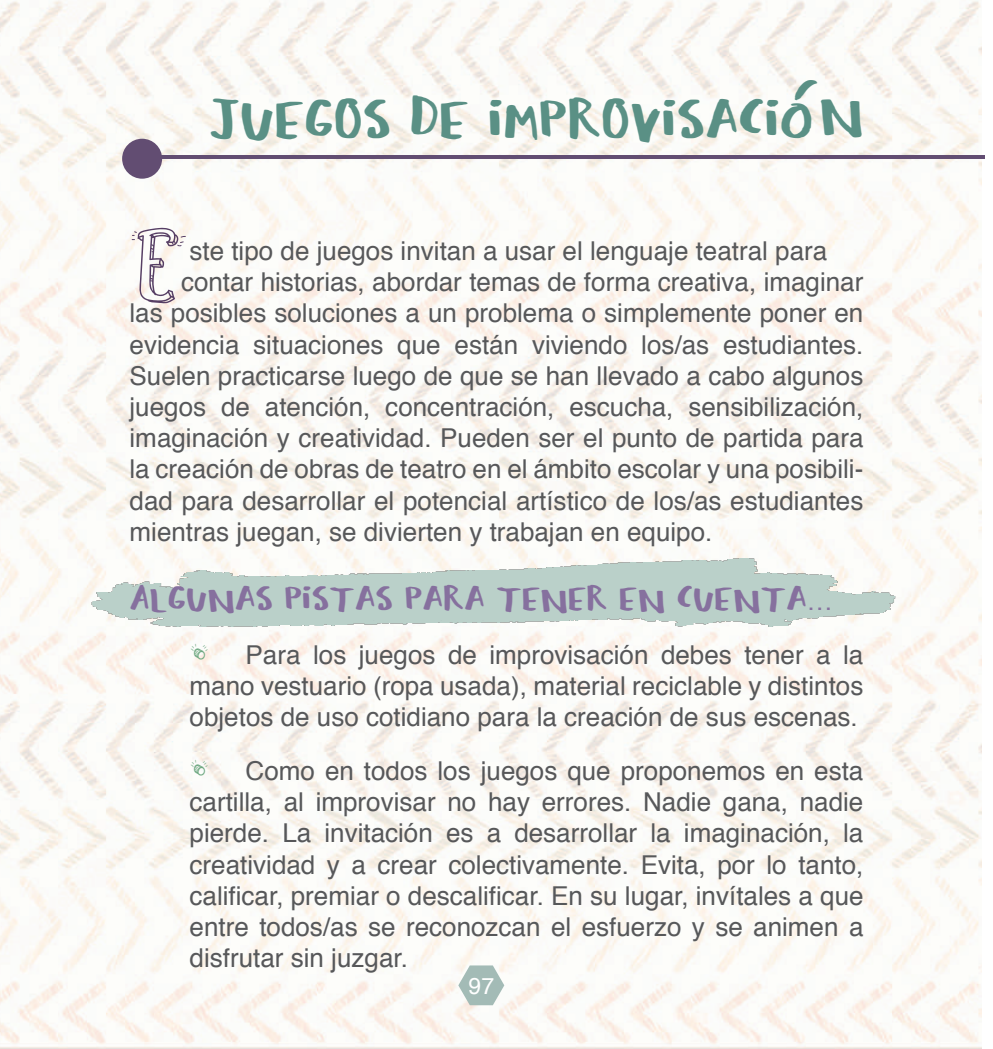
<style>
.page{position:relative;width:993px;height:1049px;background:#fff}
.page>*{position:absolute;margin:0;border:0;box-sizing:border-box;transform-origin:0 0}
.t1{font:101.4px "Cute Script";color:#563e64;scale:1.05 1}
.t2{font:42px "Loving Memories";color:#5a9085}
.t3{font:26px/31.2px "Helvetica";color:#57585a;text-align:justify}
.t4{font:26px "Loving Memories";color:#86709e}
.t5{font:23px "Helvetica";color:#fff}
.s1{font-family:"Helvetica"}
.s2{font-family:"Sketch 3 D";font-size:32px;color:#6ea881}
</style>
<div class="page">
<img style="left:0;top:0;width:981px;height:1049px">
<svg style="left:458px;top:965px;width:46px;height:40px"></svg>
<div style="left:122px;top:139px;width:40px;height:40px;background:#624d72;border-radius:50%"></div>
<img style="left:88px;top:539px;width:812px;height:120px">
<hr style="left:142px;top:155px;width:841px;height:4px;background:#624d72">
<h2 class="t2" style="left:209px;top:98px;width:655px">JUEGOS DE IMPROVISACIÓN</h2>
<h1 class="t1" style="left:129px;top:213px;width:52px">E</h1>
<p class="t3" style="left:189px;top:236px;width:639px">ste tipo de juegos invitan a usar el lenguaje teatral para</p>
<p class="t3" style="left:181px;top:267px;width:683px">contar historias, abordar temas de forma creativa, imaginar</p>
<p class="t3" style="left:129px;top:298px;width:735px">las posibles soluciones a un problema o simplemente poner en</p>
<p class="t3" style="left:129px;top:330px;width:735px">evidencia situaciones que están viviendo los/as estudiantes.</p>
<p class="t3" style="left:129px;top:361px;width:735px">Suelen practicarse luego de que se han llevado a cabo algunos</p>
<p class="t3" style="left:129px;top:392px;width:735px">juegos de atención, concentración, escucha, sensibilización,</p>
<p class="t3" style="left:129px;top:423px;width:735px">imaginación y creatividad. Pueden ser el punto de partida para</p>
<p class="t3" style="left:129px;top:454px;width:735px">la creación de obras de teatro en el ámbito escolar y una posibili-</p>
<p class="t3" style="left:129px;top:486px;width:735px">dad para desarrollar el potencial artístico de los/as estudiantes</p>
<p class="t3" style="left:129px;top:517px;width:584px">mientras juegan, se divierten y trabajan en equipo.</p>
<p class="t4" style="left:129px;top:586px;width:704px">ALGUNAS PISTAS PARA TENER EN CUENTA<span class="s1">…</span></p>
<p class="t3" style="left:189px;top:640px;width:675px"><span class="s2">•</span> Para los juegos de improvisación debes tener a la mano vestuario (ropa usada), material reciclable y distintos objetos de uso cotidiano para la creación de sus escenas.</p>
<p class="t3" style="left:189px;top:756px;width:675px"><span class="s2">•</span> Como en todos los juegos que proponemos en esta cartilla, al improvisar no hay errores. Nadie gana, nadie pierde. La invitación es a desarrollar la imaginación, la creatividad y a crear colectivamente. Evita, por lo tanto, calificar, premiar o descalificar. En su lugar, invítales a que entre todos/as se reconozcan el esfuerzo y se animen a disfrutar sin juzgar.</p>
<p class="t5" style="left:468px;top:968px;width:27px">97</p>
</div>
